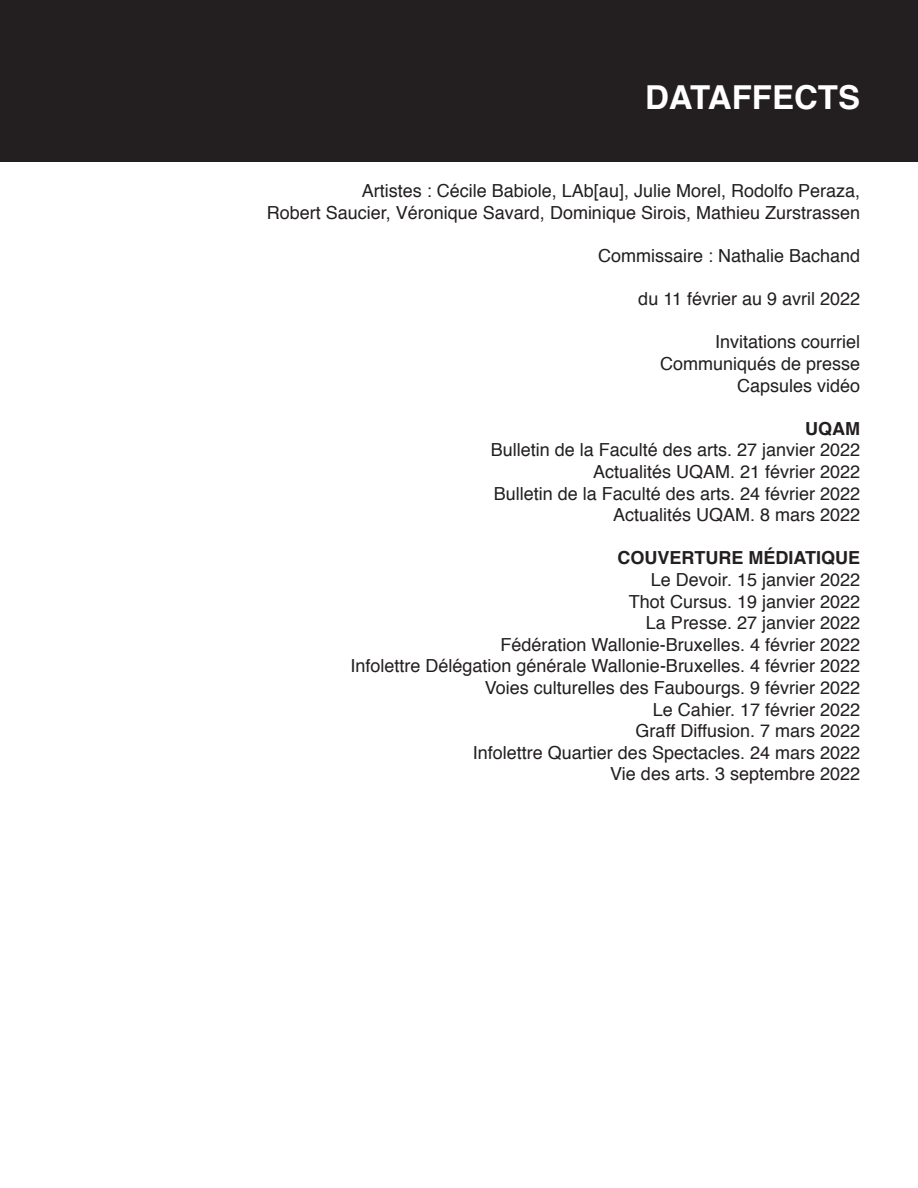
<style>
.page{position:relative;width:918px;height:1188px;background:#fff}
.page>*{position:absolute;margin:0;border:0;box-sizing:border-box;transform-origin:0 0}
.t1{font:700 33px "Helvetica";color:#fff}
.t2{font:18px/21.6px "Helvetica";color:#231f20;text-align:right}
.t3{font:700 18px "Helvetica";color:#231f20}
</style>
<div class="page">
<div style="left:0;top:0;width:918px;height:162px;background:#231f20"></div>
<h1 class="t1" style="left:645px;top:83px;width:217px">DATAFFECTS</h1>
<p class="t2" style="left:267px;top:181px;width:595px">Artistes : Cécile Babiole, LAb[au], Julie Morel, Rodolfo Peraza,<br>Robert Saucier, Véronique Savard, Dominique Sirois, Mathieu Zurstrassen</p>
<p class="t2" style="left:598px;top:246px;width:264px">Commissaire : Nathalie Bachand</p>
<p class="t2" style="left:638px;top:289px;width:223px">du 11 février au 9 avril 2022</p>
<p class="t2" style="left:660px;top:333px;width:202px">Invitations courriel<br>Communiqués de presse<br>Capsules vidéo</p>
<p class="t3" style="left:805px;top:421px;width:56px">UQAM</p>
<p class="t2" style="left:491px;top:441px;width:371px">Bulletin de la Faculté des arts. 27 janvier 2022<br>Actualités UQAM. 21 février 2022<br>Bulletin de la Faculté des arts. 24 février 2022<br>Actualités UQAM. 8 mars 2022</p>
<p class="t3" style="left:617px;top:550px;width:244px">COUVERTURE MÉDIATIQUE</p>
<p class="t2" style="left:350px;top:570px;width:511px">Le Devoir. 15 janvier 2022<br>Thot Cursus. 19 janvier 2022<br>La Presse. 27 janvier 2022<br>Fédération Wallonie-Bruxelles. 4 février 2022<br>Infolettre Délégation générale Wallonie-Bruxelles. 4 février 2022<br>Voies culturelles des Faubourgs. 9 février 2022<br>Le Cahier. 17 février 2022<br>Graff Diffusion. 7 mars 2022<br>Infolettre Quartier des Spectacles. 24 mars 2022<br>Vie des arts. 3 septembre 2022</p>
</div>
